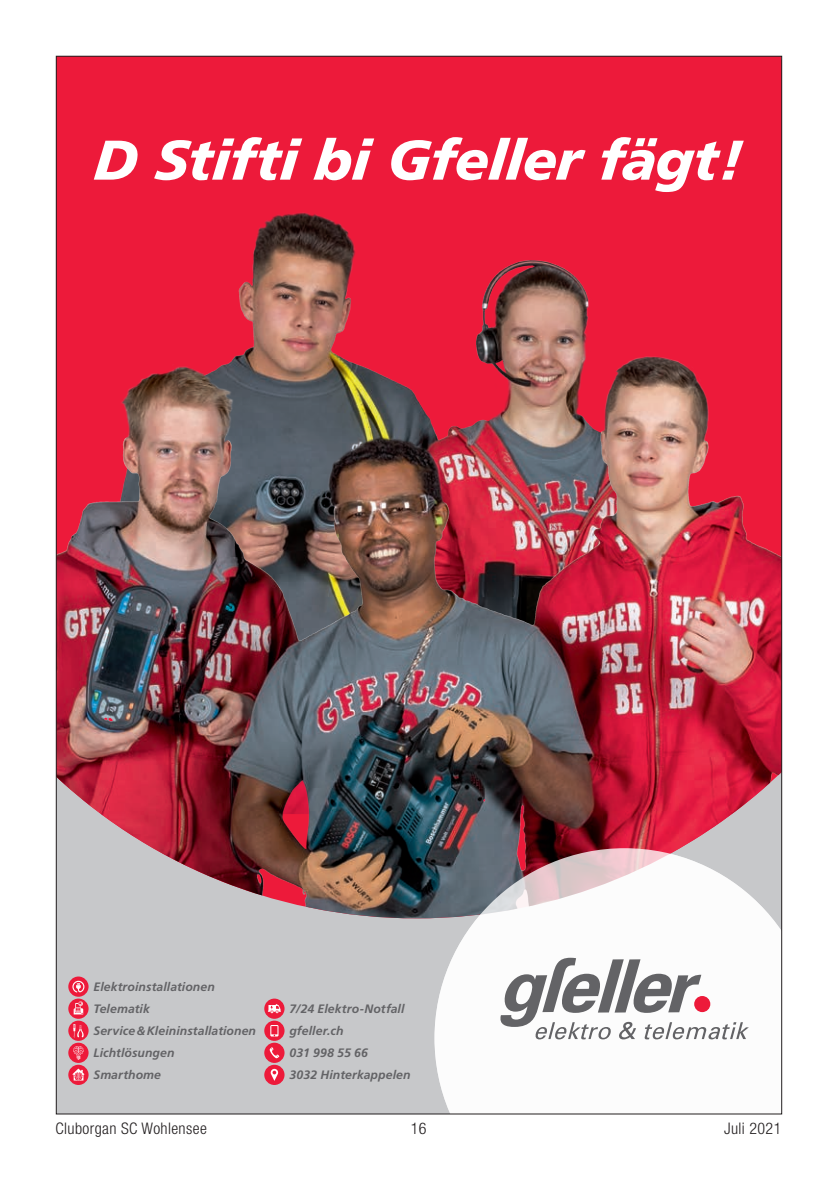
<style>
.page{position:relative;width:840px;height:1190px;background:#fff}
.page>*{position:absolute;margin:0;border:0;box-sizing:border-box;transform-origin:0 0}
.t1{font:italic 900 55.8px "Frutiger CE";letter-spacing:-.02em;color:#fff}
.t2{font:300 condensed 16px "Helvetica Neue";letter-spacing:.025em;color:#231f20}
.t3{font:italic 700 12.2px "Frutiger";letter-spacing:.005em;color:#636366}
</style>
<div class="page">
<div style="left:56px;top:56px;width:725px;height:1058px;background:#c7c8ca"></div>
<div style="left:58px;top:58px;width:721px;height:277px;background:#ed1a3a"></div>
<img style="left:81px;top:170px;width:610px;height:165px">
<img style="left:58px;top:335px;width:721px;height:583px">
<svg style="left:434px;top:848px;width:345px;height:264px;fill:#fcfcfc"></svg>
<svg style="left:498px;top:958px;width:250px;height:81px"></svg>
<div style="left:68px;top:1021px;width:20px;height:20px;background:#ed1a3a;border-radius:50%"></div>
<svg style="left:73px;top:1024px;width:11px;height:13px"></svg>
<div style="left:68px;top:1065px;width:20px;height:20px;background:#ed1a3a;border-radius:50%"></div>
<svg style="left:72px;top:1069px;width:12px;height:12px"></svg>
<div style="left:264px;top:1065px;width:20px;height:20px;background:#ed1a3a;border-radius:50%"></div>
<svg style="left:270px;top:1069px;width:8px;height:12px"></svg>
<svg style="left:68px;top:977px;width:20px;height:20px"></svg>
<svg style="left:72px;top:981px;width:12px;height:11px"></svg>
<div style="left:68px;top:999px;width:20px;height:20px;background:linear-gradient(to bottom,#ee1637,#eb2341);border-radius:50%"></div>
<svg style="left:74px;top:1001px;width:9px;height:13px"></svg>
<svg style="left:264px;top:1021px;width:20px;height:20px"></svg>
<svg style="left:270px;top:1025px;width:8px;height:11px"></svg>
<div style="left:264px;top:1043px;width:20px;height:20px;background:#ed1a3a;border-radius:50%"></div>
<svg style="left:269px;top:1047px;width:10px;height:11px"></svg>
<div style="left:264px;top:999px;width:20px;height:20px;background:#ed1a3a;border-radius:50%"></div>
<svg style="left:268px;top:1004px;width:13px;height:9px"></svg>
<div style="left:68px;top:1043px;width:20px;height:20px;background:#ed1a3a;border-radius:50%"></div>
<svg style="left:73px;top:1046px;width:11px;height:14px"></svg>
<h1 class="t1" style="left:93px;top:127px;width:656px">D Stifti bi Gfeller fägt!</h1>
<p class="t3" style="left:93px;top:980px;width:123px">Elektroinstallationen</p>
<p class="t3" style="left:93px;top:1002px;width:58px">Telematik</p>
<p class="t3" style="left:289px;top:1002px;width:116px">7/24 Elektro-Notfall</p>
<p class="t3" style="left:93px;top:1024px;width:164px">Service &amp; Kleininstallationen</p>
<p class="t3" style="left:93px;top:1046px;width:82px">Lichtlösungen</p>
<p class="t3" style="left:289px;top:1024px;width:56px">gfeller.ch</p>
<p class="t3" style="left:289px;top:1046px;width:80px">031 998 55 66</p>
<p class="t3" style="left:93px;top:1068px;width:69px">Smarthome</p>
<p class="t3" style="left:289px;top:1068px;width:123px">3032 Hinterkappelen</p>
<h2 class="t2" style="left:55px;top:1119px;width:153px">Cluborgan SC Wohlensee</h2>
<h2 class="t2" style="left:410px;top:1119px;width:17px">1628</h2>
<h2 class="t2" style="left:765px;top:1119px;width:17px">18</h2>
<h2 class="t2" style="left:723px;top:1119px;width:59px">Juli 2021</h2>
</div>
